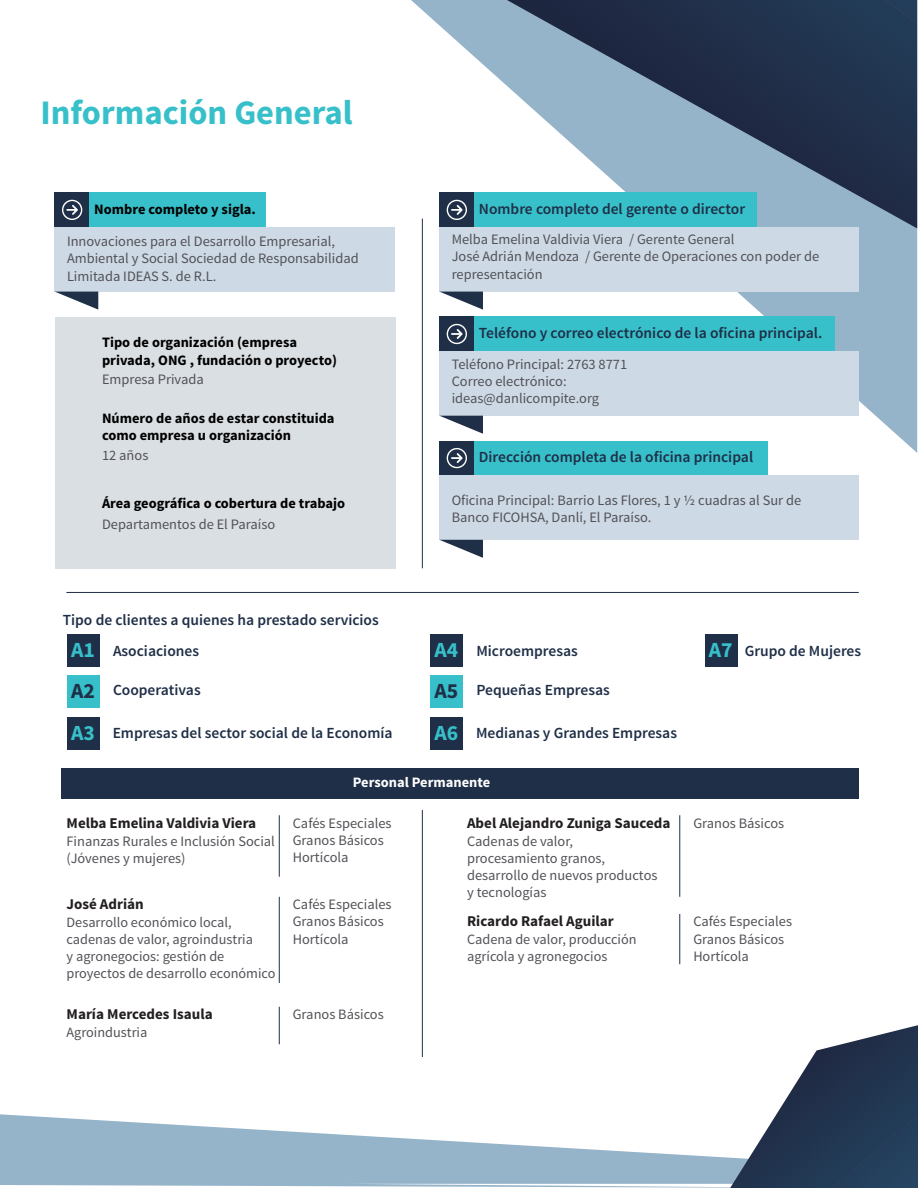
<style>
.page{position:relative;width:918px;height:1188px;background:#fff}
.page>*{position:absolute;margin:0;border:0;box-sizing:border-box;transform-origin:0 0}
.t1{font:700 34.35px "Source Sans Pro";color:#37c0ca}
.t2{font:700 21.6px "Source Sans Pro";color:#37c0ca}
.t3{font:700 21.6px "Source Sans Pro";color:#1f2f47}
.t4{font:600 15.45px "Source Sans Pro";color:#1f2f47}
.t5{font:700 15px "Source Sans Pro";color:#231f20}
.t6{font:14.4px/17.2px "Source Sans Pro";color:#525157}
.t7{font:700 14.4px/17.2px "Source Sans Pro";color:#000}
.t8{font:700 14.4px "Source Sans Pro";color:#fff}
.t9{font:14.25px/17.1px "Source Sans Pro";color:#525157}
.s1{font-weight:700;font-size:21.6px;color:#37c0ca}
</style>
<div class="page">
<svg style="left:0;top:1114px;width:730px;height:74px;fill:#95b3c9"></svg>
<svg style="left:411px;top:0;width:506px;height:453px"></svg>
<svg style="left:507px;top:0;width:410px;height:228px;background:#5b6f86"></svg>
<svg style="left:730px;top:1025px;width:188px;height:163px"></svg>
<div style="left:55px;top:317px;width:340px;height:251px;background:#dadfe3"></div>
<div style="left:439px;top:193px;width:35px;height:34px;background:#1f2f47"></div>
<div style="left:474px;top:193px;width:283px;height:34px;background:#37c0ca"></div>
<div style="left:439px;top:227px;width:420px;height:65px;background:#cdd9e4"></div>
<svg style="left:447px;top:200px;width:20px;height:20px"></svg>
<svg style="left:439px;top:292px;width:44px;height:18px"></svg>
<div style="left:55px;top:193px;width:35px;height:34px;background:#1f2f47"></div>
<div style="left:90px;top:193px;width:176px;height:34px;background:#37c0ca"></div>
<div style="left:55px;top:227px;width:340px;height:65px;background:#cdd9e4"></div>
<svg style="left:62px;top:200px;width:20px;height:20px"></svg>
<svg style="left:56px;top:292px;width:42px;height:18px"></svg>
<div style="left:439px;top:317px;width:35px;height:34px;background:#1f2f47"></div>
<div style="left:474px;top:317px;width:361px;height:34px;background:#37c0ca"></div>
<div style="left:439px;top:351px;width:420px;height:65px;background:#cdd9e4"></div>
<svg style="left:447px;top:324px;width:20px;height:20px"></svg>
<svg style="left:439px;top:416px;width:44px;height:18px"></svg>
<div style="left:439px;top:441px;width:35px;height:34px;background:#1f2f47"></div>
<div style="left:474px;top:441px;width:294px;height:34px;background:#37c0ca"></div>
<div style="left:439px;top:475px;width:420px;height:65px;background:#cdd9e4"></div>
<svg style="left:447px;top:448px;width:20px;height:20px"></svg>
<svg style="left:440px;top:540px;width:43px;height:18px"></svg>
<hr style="left:422px;top:219px;width:1px;height:349px;background:#1f2f47">
<hr style="left:422px;top:810px;width:1px;height:247px;background:#1f2f47">
<div style="left:431px;top:634px;width:32px;height:32px;background:#1f2f47"></div>
<div style="left:705px;top:634px;width:32px;height:32px;background:#1f2f47"></div>
<div style="left:431px;top:676px;width:32px;height:32px;background:#37c0ca"></div>
<div style="left:431px;top:718px;width:32px;height:32px;background:#1f2f47"></div>
<div style="left:67px;top:634px;width:33px;height:32px;background:#1f2f47"></div>
<div style="left:67px;top:676px;width:33px;height:32px;background:#37c0ca"></div>
<div style="left:67px;top:718px;width:33px;height:32px;background:#1f2f47"></div>
<div style="left:61px;top:768px;width:797px;height:30px;background:#1f2f47"></div>
<hr style="left:279px;top:815px;width:1px;height:62px;background:#1f2f47">
<hr style="left:279px;top:897px;width:1px;height:86px;background:#1f2f47">
<hr style="left:279px;top:1007px;width:1px;height:37px;background:#1f2f47">
<hr style="left:680px;top:815px;width:1px;height:82px;background:#1f2f47">
<hr style="left:680px;top:914px;width:1px;height:50px;background:#1f2f47">
<hr style="left:66px;top:592px;width:793px;height:1px;background:#1f2f47">
<h1 class="t1" style="left:41px;top:90px;width:314px">Información General</h1>
<p class="t7" style="left:94px;top:201px;width:163px">Nombre completo y sigla.</p>
<p class="t6" style="left:67px;top:233px;width:293px">Innovaciones para el Desarrollo Empresarial,<br>Ambiental y Social Sociedad de Responsabilidad<br>Limitada IDEAS S. de R.L.</p>
<p class="t7" style="left:102px;top:335px;width:236px">Tipo de organización (empresa privada, ONG , fundación o proyecto)</p>
<p class="t6" style="left:102px;top:371px;width:103px">Empresa Privada</p>
<p class="t7" style="left:102px;top:410px;width:234px">Número de años de estar constituida como empresa u organización</p>
<p class="t6" style="left:102px;top:446px;width:48px">12 años</p>
<p class="t7" style="left:102px;top:495px;width:245px">Área geográfica o cobertura de trabajo</p>
<p class="t6" style="left:102px;top:516px;width:175px">Departamentos de El Paraíso</p>
<p class="t4" style="left:63px;top:610px;width:317px">Tipo de clientes a quienes ha prestado servicios</p>
<h2 class="t2" style="left:71px;top:636px;width:25px">A1</h2>
<h2 class="t3" style="left:71px;top:677px;width:25px">A2</h2>
<h2 class="t2" style="left:71px;top:719px;width:25px">A3</h2>
<p class="t4" style="left:113px;top:641px;width:88px">Asociaciones</p>
<p class="t4" style="left:113px;top:680px;width:89px">Cooperativas</p>
<p class="t4" style="left:113px;top:723px;width:281px">Empresas del sector social de la Economía</p>
<p class="t4" style="left:479px;top:199px;width:268px">Nombre completo del gerente o director</p>
<p class="t6" style="left:452px;top:231px;width:369px">Melba Emelina Valdivia Viera / Gerente General<br>José Adrián Mendoza / Gerente de Operaciones con poder de representación</p>
<p class="t4" style="left:479px;top:323px;width:345px">Teléfono y correo electrónico de la oficina principal.</p>
<p class="t6" style="left:452px;top:356px;width:177px">Teléfono Principal: 2763 8771<br>Correo electrónico: ideas@danlicompite.org</p>
<p class="t4" style="left:479px;top:447px;width:276px">Dirección completa de la oficina principal</p>
<p class="t6" style="left:452px;top:492px;width:351px">Oficina Principal: Barrio Las Flores, 1 y ½ cuadras al Sur de<br>Banco FICOHSA, Danlí, El Paraíso.</p>
<h2 class="t2" style="left:435px;top:636px;width:25px">A4</h2>
<p class="t4" style="left:709px;top:641px;width:154px"><span class="s1">A7</span> Grupo de Mujeres</p>
<h2 class="t3" style="left:435px;top:677px;width:25px">A5</h2>
<h2 class="t2" style="left:435px;top:719px;width:25px">A6</h2>
<p class="t4" style="left:476px;top:641px;width:103px">Microempresas</p>
<p class="t4" style="left:476px;top:680px;width:135px">Pequeñas Empresas</p>
<p class="t4" style="left:476px;top:723px;width:203px">Medianas y Grandes Empresas</p>
<p class="t5" style="left:67px;top:813px;width:191px">Melba Emelina Valdivia Viera</p>
<p class="t6" style="left:67px;top:832px;width:210px">Finanzas Rurales e Inclusión Social (Jóvenes y mujeres)</p>
<p class="t5" style="left:67px;top:894px;width:79px">José Adrián</p>
<p class="t9" style="left:67px;top:914px;width:210px">Desarrollo económico local, cadenas de valor, agroindustria<br>y agronegocios: gestión de proyectos de desarrollo económico</p>
<p class="t5" style="left:67px;top:1004px;width:148px">María Mercedes Isaula</p>
<p class="t9" style="left:67px;top:1024px;width:82px">Agroindustria</p>
<p class="t8" style="left:353px;top:773px;width:139px">Personal Permanente</p>
<p class="t6" style="left:293px;top:814px;width:100px">Cafés Especiales<br>Granos Básicos<br>Hortícola</p>
<p class="t6" style="left:293px;top:896px;width:100px">Cafés Especiales<br>Granos Básicos<br>Hortícola</p>
<p class="t6" style="left:293px;top:1006px;width:92px">Granos Básicos</p>
<p class="t5" style="left:467px;top:813px;width:205px">Abel Alejandro Zuniga Sauceda</p>
<p class="t6" style="left:467px;top:832px;width:192px">Cadenas de valor, procesamiento granos, desarrollo de nuevos productos y tecnologías</p>
<p class="t5" style="left:467px;top:912px;width:148px">Ricardo Rafael Aguilar</p>
<p class="t9" style="left:467px;top:931px;width:171px">Cadena de valor, producción agrícola y agronegocios</p>
<p class="t6" style="left:693px;top:814px;width:92px">Granos Básicos</p>
<p class="t6" style="left:693px;top:913px;width:100px">Cafés Especiales<br>Granos Básicos<br>Hortícola</p>
</div>
